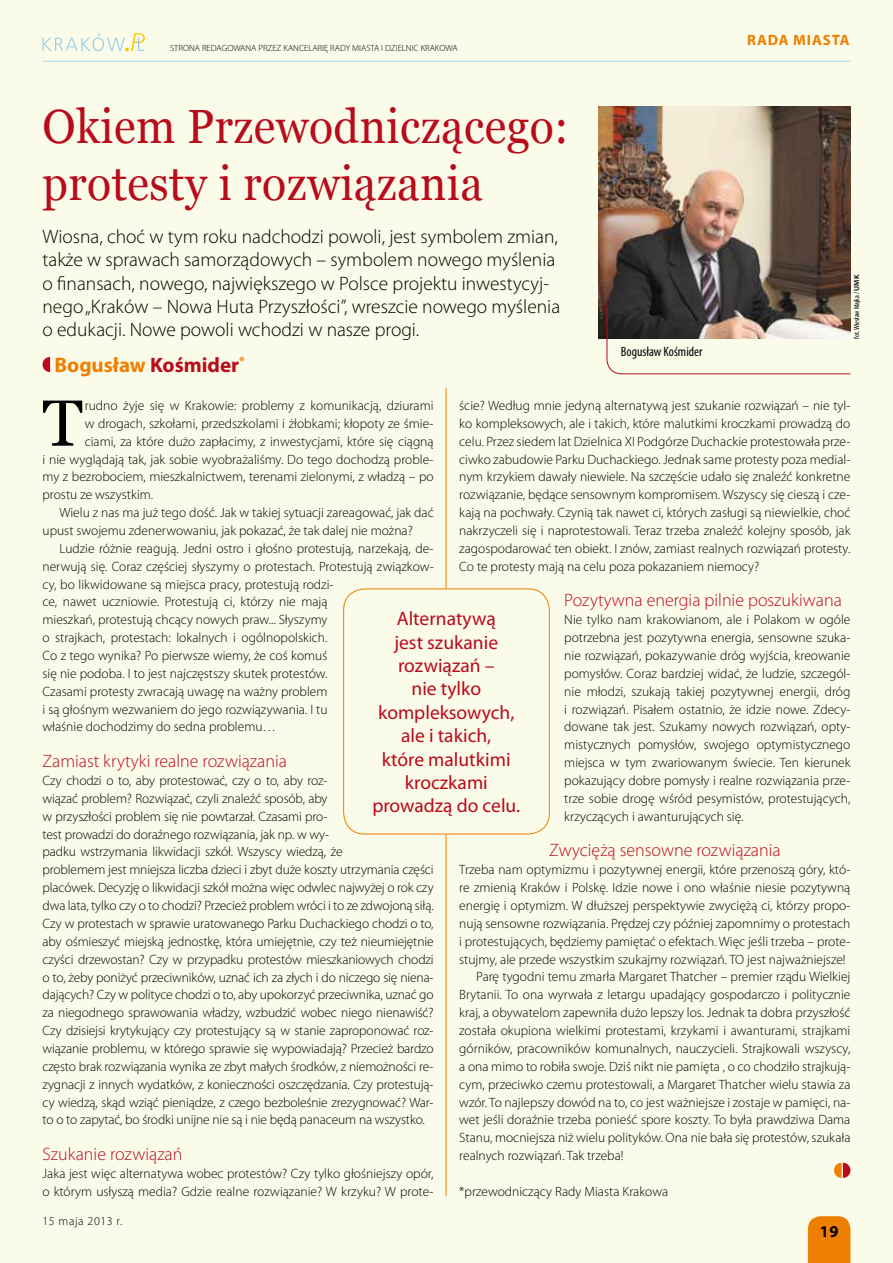
<style>
.page{position:relative;width:893px;height:1263px;background:#fbfbe9}
.page>*{position:absolute;margin:0;border:0;box-sizing:border-box;transform-origin:0 0}
.t1{font:65.1px "Georgia";color:#000}
.t2{font:48px/57.6px "Georgia";letter-spacing:.01em;color:#b80b1b;scale:.93 1}
.t3{font:700 21px "Myriad Pro";color:#ee7f00}
.t4{font:300 19.5px/23.4px "Myriad Pro";color:#000}
.t5{font:19.5px/23.4px "Myriad Pro";color:#b80b1b;text-align:center}
.t6{font:300 18px "Myriad Pro";color:#b80b1b}
.t7{font:700 16.5px "Myriad Pro";color:#000}
.t8{font:700 15px "Myriad Pro";color:#ee7f00}
.t9{font:300 13.5px/17.9px "Myriad Pro";color:#000;text-align:justify}
.t10{font:condensed 13.5px "Myriad Pro";color:#000}
.t11{font:300 12px "Myriad Pro";letter-spacing:.05em;color:#000}
.t12{font:300 9px "Myriad Pro";color:#000}
.t13{font:condensed 7.5px "Myriad Pro";color:#000}
.s1{color:#b80b1b}
.s2{font-weight:600;font-stretch:normal}
</style>
<div class="page">
<div style="left:808px;top:1216px;width:42px;height:47px;background:#ee7f00"></div>
<hr style="left:43px;top:61px;width:807px;height:1px;background:#a2daf4">
<svg style="left:43px;top:33px;width:102px;height:18px"></svg>
<img style="left:598px;top:106px;width:252px;height:233px">
<svg style="left:43px;top:357px;width:7px;height:15px"></svg>
<svg style="left:605px;top:302px;width:246px;height:73px"></svg>
<svg style="left:834px;top:1163px;width:16px;height:15px"></svg>
<hr style="left:446px;top:388px;width:1px;height:808px;background:#ee7f00">
<div style="left:344px;top:589px;width:205px;height:245px;background:#fbfbe9;border-radius:21px"></div>
<div style="left:343px;top:588px;width:207px;height:246px;border:1px solid #ee7f00;border-radius:21px"></div>
<p class="t12" style="left:170px;top:42px;width:289px">STRONA REDAGOWANA PRZEZ KANCELARIĘ RADY MIASTA I DZIELNIC KRAKOWA</p>
<h2 class="t2" style="left:43px;top:98px;width:567px">Okiem Przewodniczącego: protesty i rozwiązania</h2>
<p class="t4" style="left:43px;top:224px;width:519px">Wiosna, choć w tym roku nadchodzi powoli, jest symbolem zmian, także w sprawach samorządowych – symbolem nowego myślenia o finansach, nowego, największego w Polsce projektu inwestycyj&shy;nego „Kraków – Nowa Huta Przyszłości”, wreszcie nowego myślenia o edukacji. Nowe powoli wchodzi w nasze progi.</p>
<h3 class="t3" style="left:54px;top:351px;width:192px">Bogusław <span class="s1">Kośmider</span><sup>*</sup></h3>
<p class="t8" style="left:747px;top:30px;width:12px">rada</p>
<p class="t8" style="left:793px;top:30px;width:49px">miasta</p>
<p class="t10" style="left:621px;top:344px;width:83px">Bogusław Kośmider</p>
<p class="t13" style="left:852px;top:338px;width:65px;rotate:-90deg">fot. Wiesław Majka / <span class="s2">UMK</span></p>
<h1 class="t1" style="left:43px;top:384px;width:42px">T</h1>
<p class="t9" style="left:85px;top:396px;width:350px">rudno żyje się w Krakowie: problemy z komunikacją, dziurami</p>
<p class="t9" style="left:459px;top:396px;width:393px">ście? Według mnie jedyną alternatywą jest szukanie rozwiązań – nie tyl&shy;ko kompleksowych, ale i takich, które malutkimi kroczkami prowadzą do celu. Przez siedem lat Dzielnica XI Podgórze Duchackie protestowała prze&shy;ciwko zabudowie Parku Duchackiego. Jednak same protesty poza medial&shy;nym krzykiem dawały niewiele. Na szczęście udało się znaleźć konkretne rozwiązanie, będące sensownym kompromisem. Wszyscy się cieszą i cze&shy;kają na pochwały. Czynią tak nawet ci, których zasługi są niewielkie, choć nakrzyczeli się i naprotestowali. Teraz trzeba znaleźć kolejny sposób, jak zagospodarować ten obiekt. I znów, zamiast realnych rozwiązań protesty.<br>Co te protesty mają na celu poza pokazaniem niemocy?</p>
<h3 class="t6" style="left:564px;top:590px;width:279px">Pozytywna energia pilnie poszukiwana</h3>
<p class="t9" style="left:564px;top:611px;width:288px">Nie tylko nam krakowianom, ale i Polakom w ogóle potrzebna jest pozytywna energia, sensowne szuka&shy;nie rozwiązań, pokazywanie dróg wyjścia, kreowanie pomysłów. Coraz bardziej widać, że ludzie, szczegól&shy;nie młodzi, szukają takiej pozytywnej energii, dróg i rozwiązań. Pisałem ostatnio, że idzie nowe. Zdecy&shy;dowane tak jest. Szukamy nowych rozwiązań, opty&shy;mistycznych pomysłów, swojego optymistycznego miejsca w tym zwariowanym świecie. Ten kierunek pokazujący dobre pomysły i realne rozwiązania prze&shy;trze sobie drogę wśród pesymistów, protestujących, krzyczących i awanturujących się.</p>
<h3 class="t6" style="left:549px;top:840px;width:233px">Zwyciężą sensowne rozwiązania</h3>
<p class="t9" style="left:459px;top:861px;width:393px">Trzeba nam optymizmu i pozytywnej energii, które przenoszą góry, któ-</p>
<p class="t9" style="left:459px;top:879px;width:393px">re zmienią Kraków i Polskę. Idzie nowe i ono właśnie niesie pozytywną</p>
<p class="t9" style="left:459px;top:896px;width:393px">energię i optymizm. W dłuższej perspektywie zwyciężą ci, którzy propo-</p>
<p class="t9" style="left:459px;top:914px;width:393px">nują sensowne rozwiązania. Prędzej czy później zapomnimy o protestach</p>
<p class="t9" style="left:459px;top:932px;width:393px">i protestujących, będziemy pamiętać o efektach. Więc jeśli trzeba – prote-</p>
<p class="t9" style="left:459px;top:950px;width:388px">stujmy, ale przede wszystkim szukajmy rozwiązań. TO jest najważniejsze!</p>
<p class="t9" style="left:476px;top:968px;width:376px">Parę tygodni temu zmarła Margaret Thatcher – premier rządu Wielkiej</p>
<p class="t9" style="left:459px;top:986px;width:393px">Brytanii. To ona wyrwała z letargu upadający gospodarczo i politycznie</p>
<p class="t9" style="left:459px;top:1004px;width:393px">kraj, a obywatelom zapewniła dużo lepszy los. Jednak ta dobra przyszłość</p>
<p class="t9" style="left:459px;top:1021px;width:393px">została okupiona wielkimi protestami, krzykami i awanturami, strajkami</p>
<p class="t9" style="left:459px;top:1039px;width:393px">górników, pracowników komunalnych, nauczycieli. Strajkowali wszyscy,</p>
<p class="t9" style="left:459px;top:1057px;width:393px">a ona mimo to robiła swoje. Dziś nikt nie pamięta , o co chodziło strajkują-</p>
<p class="t9" style="left:459px;top:1075px;width:393px">cym, przeciwko czemu protestowali, a Margaret Thatcher wielu stawia za</p>
<p class="t9" style="left:459px;top:1093px;width:393px">wzór. To najlepszy dowód na to, co jest ważniejsze i zostaje w pamięci, na-</p>
<p class="t9" style="left:459px;top:1111px;width:393px">wet jeśli doraźnie trzeba ponieść spore koszty. To była prawdziwa Dama</p>
<p class="t9" style="left:459px;top:1129px;width:393px">Stanu, mocniejsza niż wielu polityków. Ona nie bała się protestów, szukała</p>
<p class="t9" style="left:459px;top:1146px;width:166px">realnych rozwiązań. Tak trzeba!</p>
<p class="t9" style="left:459px;top:1182px;width:211px">*przewodniczący Rady Miasta Krakowa</p>
<p class="t9" style="left:85px;top:414px;width:350px">w drogach, szkołami, przedszkolami i żłobkami; kłopoty ze śmie-</p>
<p class="t9" style="left:85px;top:432px;width:350px">ciami, za które dużo zapłacimy, z inwestycjami, które się ciągną</p>
<p class="t9" style="left:43px;top:450px;width:393px">i nie wyglądają tak, jak sobie wyobrażaliśmy. Do tego dochodzą proble-</p>
<p class="t9" style="left:43px;top:468px;width:393px">my z bezrobociem, mieszkalnictwem, terenami zielonymi, z władzą – po</p>
<p class="t9" style="left:43px;top:486px;width:112px">prostu ze wszystkim.</p>
<p class="t9" style="left:60px;top:504px;width:376px">Wielu z nas ma już tego dość. Jak w takiej sytuacji zareagować, jak dać</p>
<p class="t9" style="left:43px;top:521px;width:372px">upust swojemu zdenerwowaniu, jak pokazać, że tak dalej nie można?</p>
<p class="t9" style="left:60px;top:539px;width:376px">Ludzie różnie reagują. Jedni ostro i głośno protestują, narzekają, de-</p>
<p class="t9" style="left:43px;top:557px;width:393px">nerwują się. Coraz częściej słyszymy o protestach. Protestują związkow-</p>
<p class="t9" style="left:43px;top:575px;width:292px">cy, bo likwidowane są miejsca pracy, protestują rodzi-</p>
<p class="t9" style="left:43px;top:593px;width:286px">ce, nawet uczniowie. Protestują ci, którzy nie mają</p>
<p class="t9" style="left:43px;top:611px;width:286px">mieszkań, protestują chcący nowych praw... Słyszymy</p>
<p class="t9" style="left:43px;top:629px;width:286px">o strajkach, protestach: lokalnych i ogólnopolskich.</p>
<p class="t9" style="left:43px;top:646px;width:286px">Co z tego wynika? Po pierwsze wiemy, że coś komuś</p>
<p class="t9" style="left:43px;top:664px;width:286px">się nie podoba. I to jest najczęstszy skutek protestów.</p>
<p class="t9" style="left:43px;top:682px;width:286px">Czasami protesty zwracają uwagę na ważny problem</p>
<p class="t9" style="left:43px;top:700px;width:287px">i są głośnym wezwaniem do jego rozwiązywania. I tu</p>
<p class="t9" style="left:43px;top:718px;width:235px">właśnie dochodzimy do sedna problemu…</p>
<h3 class="t6" style="left:43px;top:750px;width:246px">Zamiast krytyki realne rozwiązania</h3>
<p class="t9" style="left:43px;top:771px;width:393px;text-align:left">Czy chodzi o to, aby protestować, czy o to, aby roz-<br>wiązać problem? Rozwiązać, czyli znaleźć sposób, aby<br>w przyszłości problem się nie powtarzał. Czasami pro-<br>test prowadzi do doraźnego rozwiązania, jak np. w wy-<br>padku wstrzymania likwidacji szkół. Wszyscy wiedzą, że<br>problemem jest mniejsza liczba dzieci i zbyt duże koszty utrzymania części placówek. Decyzję o likwidacji szkół można więc odwlec najwyżej o rok czy dwa lata, tylko czy o to chodzi? Przecież problem wróci i to ze zdwojoną siłą.<br>Czy w protestach w sprawie uratowanego Parku Duchackiego chodzi o to, aby ośmieszyć miejską jednostkę, która umiejętnie, czy też nieumiejętnie czyści drzewostan? Czy w przypadku protestów mieszkaniowych chodzi o to, żeby poniżyć przeciwników, uznać ich za złych i do niczego się niena&shy;dających? Czy w polityce chodzi o to, aby upokorzyć przeciwnika, uznać go za niegodnego sprawowania władzy, wzbudzić wobec niego nienawiść?<br>Czy dzisiejsi krytykujący czy protestujący są w stanie zaproponować roz&shy;wiązanie problemu, w którego sprawie się wypowiadają? Przecież bardzo często brak rozwiązania wynika ze zbyt małych środków, z niemożności re&shy;zygnacji z innych wydatków, z konieczności oszczędzania. Czy protestują&shy;cy wiedzą, skąd wziąć pieniądze, z czego bezboleśnie zrezygnować? War&shy;to o to zapytać, bo środki unijne nie są i nie będą panaceum na wszystko.</p>
<h3 class="t6" style="left:43px;top:1143px;width:141px">Szukanie rozwiązań</h3>
<p class="t9" style="left:43px;top:1164px;width:393px">Jaka jest więc alternatywa wobec protestów? Czy tylko głośniejszy opór, o którym usłyszą media? Gdzie realne rozwiązanie? W krzyku? W prote-</p>
<h3 class="t5" style="left:372px;top:607px;width:149px">Alternatywą<br>jest szukanie rozwiązań –<br>nie tylko kompleksowych, ale i takich,<br>które malutkimi kroczkami prowadzą do celu.</h3>
<p class="t11" style="left:43px;top:1213px;width:81px">15 maja 2013 r.</p>
<p class="t7" style="left:820px;top:1221px;width:21px">19</p>
</div>
